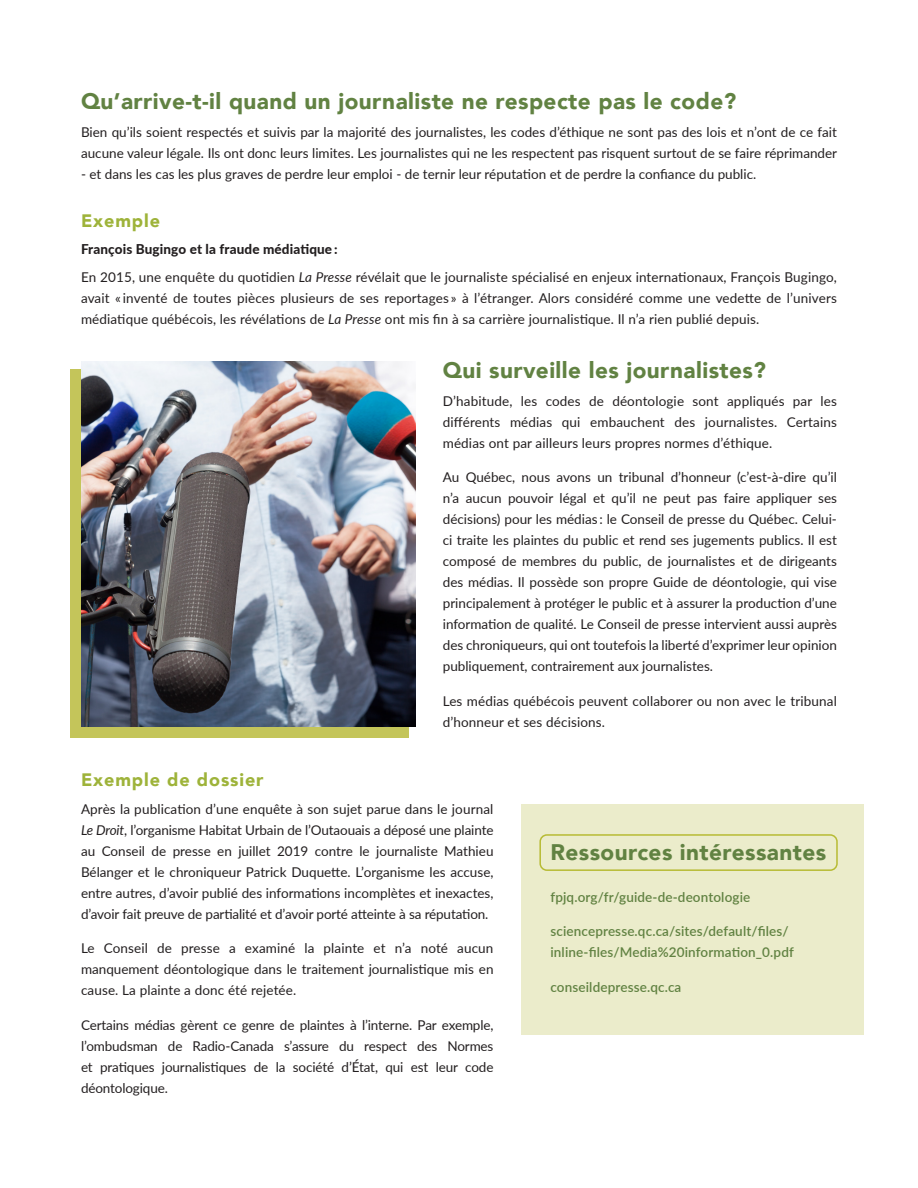
<style>
.page{position:relative;width:918px;height:1188px;background:#fff}
.page>*{position:absolute;margin:0;border:0;box-sizing:border-box;transform-origin:0 0}
.Titre_2_new{font:900 22.5px "Avenir";letter-spacing:.02em;color:#618242}
.Titre_3_NEW{font:900 18px "Avenir";letter-spacing:.05em;color:#9eb33a}
.Sous-titre_gris{font:900 18px "Avenir";letter-spacing:.05em;color:#9eb33a}
.Texte-courant___SB{font:13.5px/21px "Lato";color:#231f20;text-align:justify}
.Texte_courant___sans{font:13.5px/21px "Lato";color:#231f20;text-align:justify}
.texte_courant___sans{font:13.5px/21px "Lato";letter-spacing:-.01em;color:#231f20;text-align:justify}
.Texte-courant___SB-2{font:600 13.5px/21px "Lato";letter-spacing:.01em;color:#618242}
.Texte-courant___SB-3{font:800 13.5px "Lato";letter-spacing:.01em;color:#231f20}
.s1{font-style:italic}
</style>
<div class="page">
<div style="left:70px;top:369px;width:339px;height:368px;background:#c4c55a"></div>
<div style="left:522px;top:804px;width:342px;height:230px;background:#ebeccb"></div>
<div style="left:539px;top:834px;width:299px;height:37px;border:2px solid #b7bb33;border-radius:7px"></div>
<img style="left:81px;top:362px;width:335px;height:365px">
<p class="Titre_2_new" style="left:81px;top:82px;width:657px">Qu’arrive-t-il quand un journaliste ne respecte pas le code?</p>
<p class="Texte_courant___sans" style="left:81px;top:121px;width:758px">Bien qu’ils soient respectés et suivis par la majorité des journalistes, les codes d’éthique ne sont pas des lois et n’ont de ce fait aucune valeur légale. Ils ont donc leurs limites. Les journalistes qui ne les respectent pas risquent surtout de se faire réprimander</p>
<p class="Texte_courant___sans" style="left:81px;top:163px;width:677px">- et dans les cas les plus graves de perdre leur emploi - de ternir leur réputation et de perdre la confiance du public.</p>
<p class="Sous-titre_gris" style="left:81px;top:205px;width:81px">Exemple</p>
<p class="Texte-courant___SB-3" style="left:81px;top:239px;width:258px">François Bugingo et la fraude médiatique :</p>
<p class="Texte_courant___sans" style="left:81px;top:266px;width:757px">En 2015, une enquête du quotidien <span class="s1">La Presse</span> révélait que le journaliste spécialisé en enjeux internationaux, François Bugingo, avait « inventé de toutes pièces plusieurs de ses reportages » à l’étranger. Alors considéré comme une vedette de l’univers médiatique québécois, les révélations de <span class="s1">La Presse</span> ont mis fin à sa carrière journalistique. Il n’a rien publié depuis.</p>
<p class="Titre_2_new" style="left:443px;top:351px;width:325px">Qui surveille les journalistes?</p>
<p class="Texte_courant___sans" style="left:443px;top:390px;width:396px">D’habitude, les codes de déontologie sont appliqués par les différents médias qui embauchent des journalistes. Certains médias ont par ailleurs leurs propres normes d’éthique.</p>
<p class="Texte-courant___SB" style="left:443px;top:466px;width:396px">Au Québec, nous avons un tribunal d’honneur (c’est-à-dire qu’il n’a aucun pouvoir légal et qu’il ne peut pas faire appliquer ses décisions) pour les médias : le Conseil de presse du Québec. Celui&shy;ci traite les plaintes du public et rend ses jugements publics. Il est composé de membres du public, de journalistes et de dirigeants des médias. Il possède son propre Guide de déontologie, qui vise principalement à protéger le public et à assurer la production d’une information de qualité. Le Conseil de presse intervient aussi auprès des chroniqueurs, qui ont toutefois la liberté d’exprimer leur opinion publiquement, contrairement aux journalistes.</p>
<p class="Texte-courant___SB" style="left:443px;top:690px;width:396px">Les médias québécois peuvent collaborer ou non avec le tribunal d’honneur et ses décisions.</p>
<p class="Titre_3_NEW" style="left:81px;top:764px;width:184px">Exemple de dossier</p>
<p class="texte_courant___sans" style="left:81px;top:798px;width:414px">Après la publication d’une enquête à son sujet parue dans le journal <span class="s1">Le Droit</span>, l’organisme Habitat Urbain de l’Outaouais a déposé une plainte au Conseil de presse en juillet 2019 contre le journaliste Mathieu Bélanger et le chroniqueur Patrick Duquette. L’organisme les accuse, entre autres, d’avoir publié des informations incomplètes et inexactes, d’avoir fait preuve de partialité et d’avoir porté atteinte à sa réputation.</p>
<p class="Texte-courant___SB" style="left:81px;top:937px;width:414px">Le Conseil de presse a examiné la plainte et n’a noté aucun manquement déontologique dans le traitement journalistique mis en cause. La plainte a donc été rejetée.</p>
<p class="Texte-courant___SB" style="left:81px;top:1014px;width:414px">Certains médias gèrent ce genre de plaintes à l’interne. Par exemple, l’ombudsman de Radio-Canada s’assure du respect des Normes et pratiques journalistiques de la société d’État, qui est leur code déontologique.</p>
<p class="Titre_2_new" style="left:550px;top:833px;width:277px">Ressources intéressantes</p>
<p class="Texte-courant___SB-2" style="left:550px;top:886px;width:201px">fpjq.org/fr/guide-de-deontologie</p>
<p class="Texte-courant___SB-2" style="left:550px;top:920px;width:245px">sciencepresse.qc.ca/sites/default/files/ inline-files/Media%20information_0.pdf</p>
<p class="Texte-courant___SB-2" style="left:550px;top:976px;width:132px">conseildepresse.qc.ca</p>
</div>
